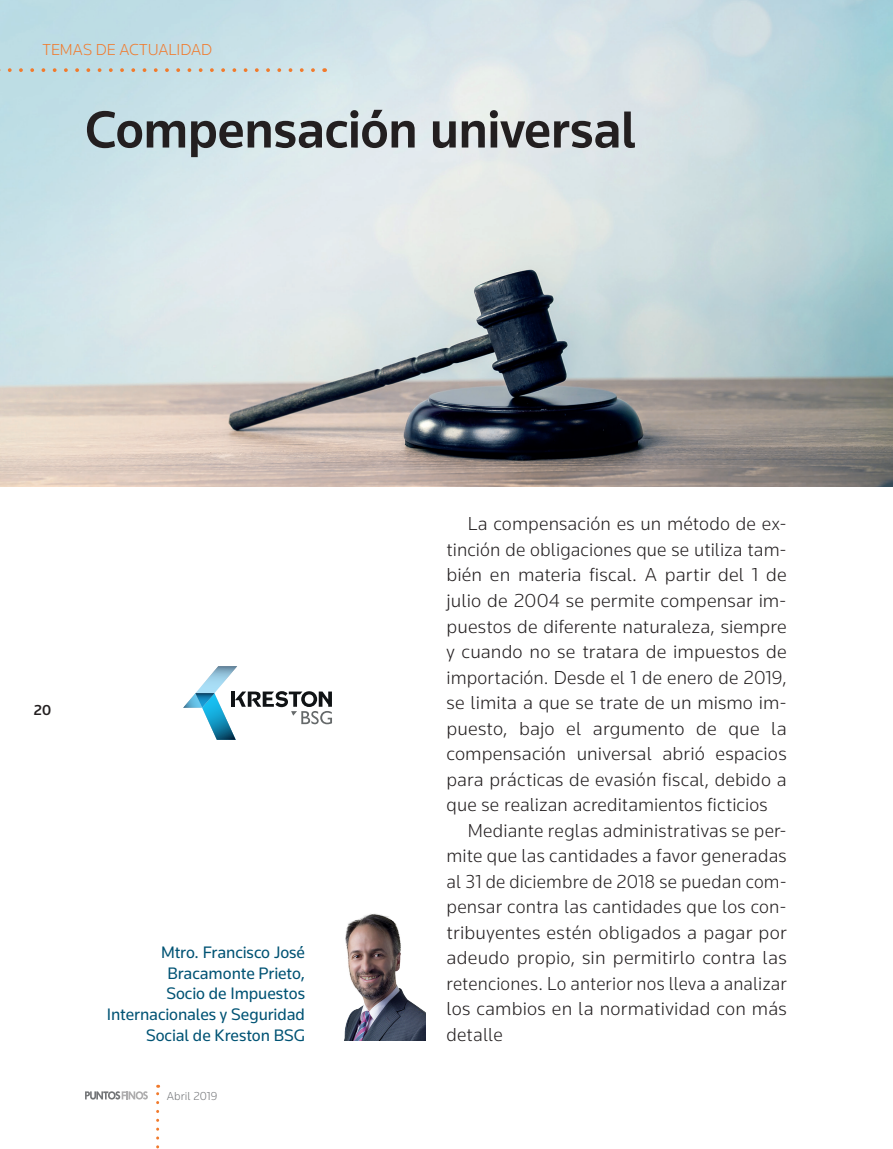
<style>
.page{position:relative;width:893px;height:1149px;background:#fff}
.page>*{position:absolute;margin:0;border:0;box-sizing:border-box;transform-origin:0 0}
.Titulo{font:500 54px "Knowledge";letter-spacing:-.01em;color:#231f20}
.Entradilla{font:300 19.5px/25.5px "Knowledge";letter-spacing:.005em;color:#231f20;text-align:justify}
.Autor{font:17.25px/20.7px "Knowledge";letter-spacing:-.005em;color:#005374;text-align:right}
.t1{font:300 16.5px "Knowledge";color:#f17a2c}
.t2{font:500 15px "Knowledge";color:#231f20}
.t3{font:300 12px "Knowledge";letter-spacing:.01em;color:#737578}
</style>
<div class="page">
<img style="left:0;top:0;width:893px;height:486px">
<svg style="left:85px;top:1091px;width:63px;height:8px"></svg>
<svg style="left:156px;top:1084px;width:3px;height:65px"></svg>
<svg style="left:0;top:68px;width:313px;height:4px"></svg>
<svg style="left:183px;top:666px;width:149px;height:73px"></svg>
<img style="left:344px;top:913px;width:81px;height:127px">
<p class="t1" style="left:43px;top:39px;width:171px">TEMAS DE ACTUALIDAD</p>
<p class="Titulo" style="left:85px;top:96px;width:552px">Compensación universal</p>
<p class="t2" style="left:34px;top:700px;width:19px">20</p>
<p class="Autor" style="left:107px;top:941px;width:200px">Mtro. Francisco José<br>Bracamonte Prieto,<br>Socio de Impuestos<br>Internacionales y Seguridad<br>Social de Kreston BSG</p>
<p class="t3" style="left:167px;top:1087px;width:52px">Abril 2019</p>
<p class="Entradilla" style="left:446px;top:510px;width:342px;text-indent:21px">La compensación es un método de ex&shy;tinción de obligaciones que se utiliza tam&shy;bién en materia fiscal. A partir del 1 de julio de 2004 se permite compensar im&shy;puestos de diferente naturaleza, siempre y cuando no se tratara de impuestos de importación. Desde el 1 de enero de 2019, se limita a que se trate de un mismo im&shy;puesto, bajo el argumento de que la compensación universal abrió espacios para prácticas de evasión fiscal, debido a que se realizan acreditamientos ficticios</p>
<p class="Entradilla" style="left:446px;top:816px;width:342px;text-indent:21px">Mediante reglas administrativas se per&shy;mite que las cantidades a favor generadas al 31 de diciembre de 2018 se puedan com&shy;pensar contra las cantidades que los con&shy;tribuyentes estén obligados a pagar por adeudo propio, sin permitirlo contra las retenciones. Lo anterior nos lleva a analizar los cambios en la normatividad con más detalle</p>
</div>
